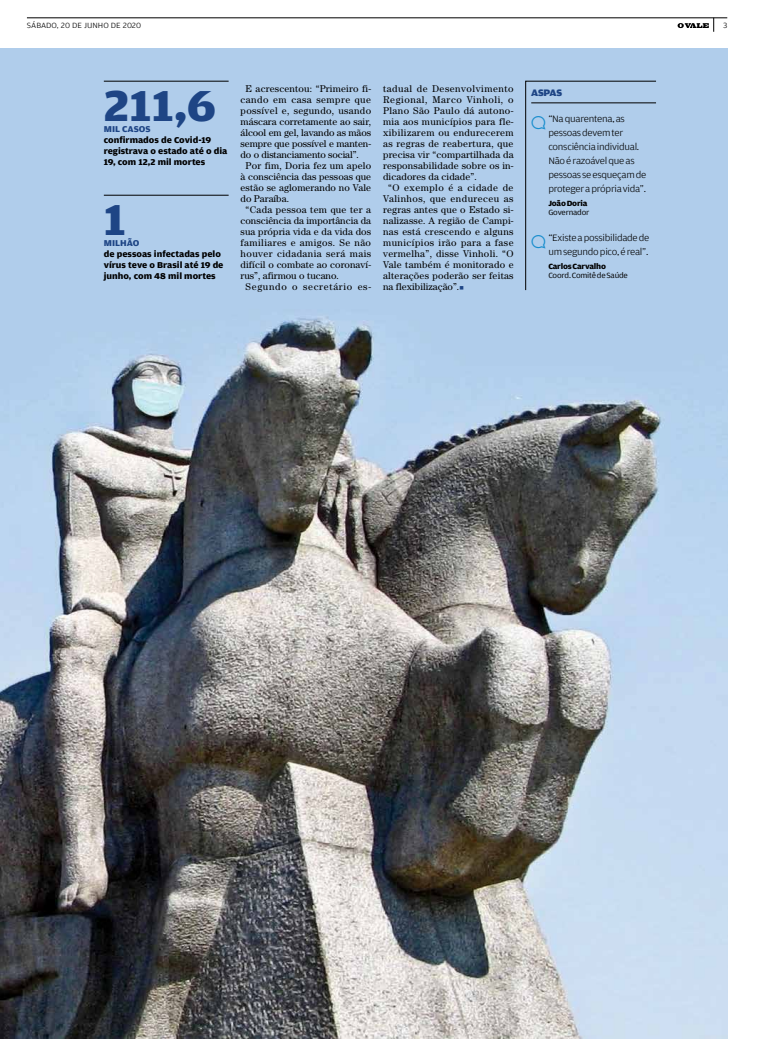
<style>
.page{position:relative;width:784px;height:1056px;background:#fff}
.page>*{position:absolute;margin:0;border:0;box-sizing:border-box;transform-origin:0 0}
.t1{font:700 46px "valearte";color:#1e4585}
.t2{font:900 10px "valearte";letter-spacing:-.025em;color:#1e4585}
.t3{font:9.8px "valetexto";letter-spacing:.02em;color:#000}
.t4{font:300 9.8px/14px "valearte";letter-spacing:-.025em;color:#000}
.t5{font:9.8px "valetexto";color:#000}
.t6{font:9.8px "valetexto";letter-spacing:.045em;color:#000}
.t7{font:9.8px "valetexto";letter-spacing:-.01em;color:#000}
.t8{font:9.8px "valetexto";letter-spacing:.04em;color:#000}
.t9{font:9.8px "valetexto";letter-spacing:.05em;color:#000}
.t10{font:9.8px "valetexto";letter-spacing:-.005em;color:#000}
.t11{font:9.8px "valetexto";letter-spacing:.06em;color:#000}
.t12{font:9.8px "valetexto";letter-spacing:.07em;color:#000}
.t13{font:700 9px/11px "valearte";color:#000}
.t14{font:700 9px "valearte";color:#1e4585}
.t15{font:8px "valearte";letter-spacing:-.025em;color:#000}
.t16{font:300 8px "valearte";color:#000}
.t17{font:700 8px "valearte";letter-spacing:-.025em;color:#000}
.s1{color:#1e4585}
.s2{font-family:"ovale ELEMENTOS";font-weight:400;font-size:21px;color:#188dcd}
</style>
<div class="page">
<hr style="left:27px;top:18px;width:700px;height:1px;background:#000">
<svg style="left:677px;top:18px;width:37px;height:14px"></svg>
<img style="left:0;top:48px;width:727px;height:990px">
<div style="left:525px;top:81px;width:131px;height:209px;background:#b0cdeb"></div>
<hr style="left:104px;top:81px;width:125px;height:1px;background:#000">
<hr style="left:104px;top:195px;width:125px;height:1px;background:#000">
<p class="t16" style="left:27px;top:21px;width:116px">Sábado, 20 de Junho de 2020</p>
<p class="t16" style="left:723px;top:21px;width:6px">3</p>
<h1 class="t1" style="left:104px;top:80px;width:114px">211,6</h1>
<p class="t14" style="left:104px;top:124px;width:48px">MIL CASOS</p>
<p class="t13" style="left:104px;top:135px;width:125px">confirmados de Covid-19 registrava o estado até o dia<br>19, com 12,2 mil mortes</p>
<h1 class="t1" style="left:104px;top:194px;width:24px">1</h1>
<p class="t14" style="left:104px;top:238px;width:37px">MILHÃO</p>
<p class="t13" style="left:104px;top:249px;width:121px">de pessoas infectadas pelo vírus teve o Brasil até 19 de junho, com 48 mil mortes</p>
<p class="t3" style="left:246px;top:83px;width:127px">E acrescentou: “Primeiro fi-</p>
<p class="t6" style="left:241px;top:94px;width:132px">cando em casa sempre que</p>
<p class="t3" style="left:241px;top:105px;width:132px">possível e, segundo, usando</p>
<p class="t5" style="left:241px;top:116px;width:132px">máscara corretamente ao sair,</p>
<p class="t7" style="left:241px;top:127px;width:132px">álcool em gel, lavando as mãos</p>
<p class="t10" style="left:241px;top:138px;width:132px">sempre que possível e manten-</p>
<p class="t7" style="left:241px;top:149px;width:120px">do o distanciamento social”.</p>
<p class="t3" style="left:246px;top:160px;width:127px">Por fim, Doria fez um apelo</p>
<p class="t3" style="left:241px;top:171px;width:132px">à consciência das pessoas que</p>
<p class="t3" style="left:241px;top:182px;width:132px">estão se aglomerando no Vale</p>
<p class="t5" style="left:241px;top:193px;width:50px">do Paraíba.</p>
<p class="t3" style="left:246px;top:204px;width:127px">“Cada pessoa tem que ter a</p>
<p class="t5" style="left:241px;top:215px;width:132px">consciência da importância da</p>
<p class="t3" style="left:241px;top:226px;width:132px">sua própria vida e da vida dos</p>
<p class="t8" style="left:241px;top:237px;width:132px">familiares e amigos. Se não</p>
<p class="t6" style="left:241px;top:248px;width:132px">houver cidadania será mais</p>
<p class="t3" style="left:241px;top:259px;width:132px">difícil o combate ao coronaví-</p>
<p class="t5" style="left:241px;top:270px;width:100px">rus”, afirmou o tucano.</p>
<p class="t12" style="left:246px;top:281px;width:127px">Segundo o secretário es-</p>
<p class="t9" style="left:383px;top:83px;width:132px">tadual de Desenvolvimento</p>
<p class="t11" style="left:383px;top:94px;width:132px">Regional, Marco Vinholi, o</p>
<p class="t8" style="left:383px;top:105px;width:132px">Plano São Paulo dá autono-</p>
<p class="t3" style="left:383px;top:116px;width:132px">mia aos municípios para fle-</p>
<p class="t3" style="left:383px;top:127px;width:132px">xibilizarem ou endurecerem</p>
<p class="t3" style="left:383px;top:138px;width:132px">as regras de reabertura, que</p>
<p class="t3" style="left:383px;top:149px;width:132px">precisa vir “compartilhada da</p>
<p class="t3" style="left:383px;top:160px;width:132px">responsabilidade sobre os in-</p>
<p class="t3" style="left:383px;top:171px;width:95px">dicadores da cidade”.</p>
<p class="t9" style="left:388px;top:182px;width:127px">“O exemplo é a cidade de</p>
<p class="t6" style="left:383px;top:193px;width:132px">Valinhos, que endureceu as</p>
<p class="t3" style="left:383px;top:204px;width:132px">regras antes que o Estado si-</p>
<p class="t3" style="left:383px;top:215px;width:132px">nalizasse. A região de Campi-</p>
<p class="t3" style="left:383px;top:226px;width:132px">nas está crescendo e alguns</p>
<p class="t6" style="left:383px;top:237px;width:132px">municípios irão para a fase</p>
<p class="t3" style="left:383px;top:248px;width:132px">vermelha”, disse Vinholi. “O</p>
<p class="t3" style="left:383px;top:259px;width:132px">Vale também é monitorado e</p>
<p class="t3" style="left:383px;top:270px;width:132px">alterações poderão ser feitas</p>
<p class="t5" style="left:383px;top:281px;width:82px">na flexibilização”.<span class="s1">■</span></p>
<p class="t2" style="left:531px;top:87px;width:32px">ASPAS</p>
<p class="t4" style="left:548px;top:111px;width:100px;text-indent:-17px"><span class="s2">E</span>“Na quarentena, as pessoas devem ter consciência individual.<br>N ão é razoável que as pessoas se esqueçam de proteger a própria vida”.</p>
<p class="t17" style="left:548px;top:199px;width:41px">João Doria</p>
<p class="t15" style="left:548px;top:208px;width:42px">Governador</p>
<p class="t4" style="left:531px;top:230px;width:120px;text-align:right"><span class="s2">E</span>“Existe a possibilidade de um segundo pico, é real”.</p>
<p class="t17" style="left:548px;top:262px;width:59px">Carlos Carvalho</p>
<p class="t15" style="left:548px;top:271px;width:81px">Coord. Comitê de Saúde</p>
</div>
